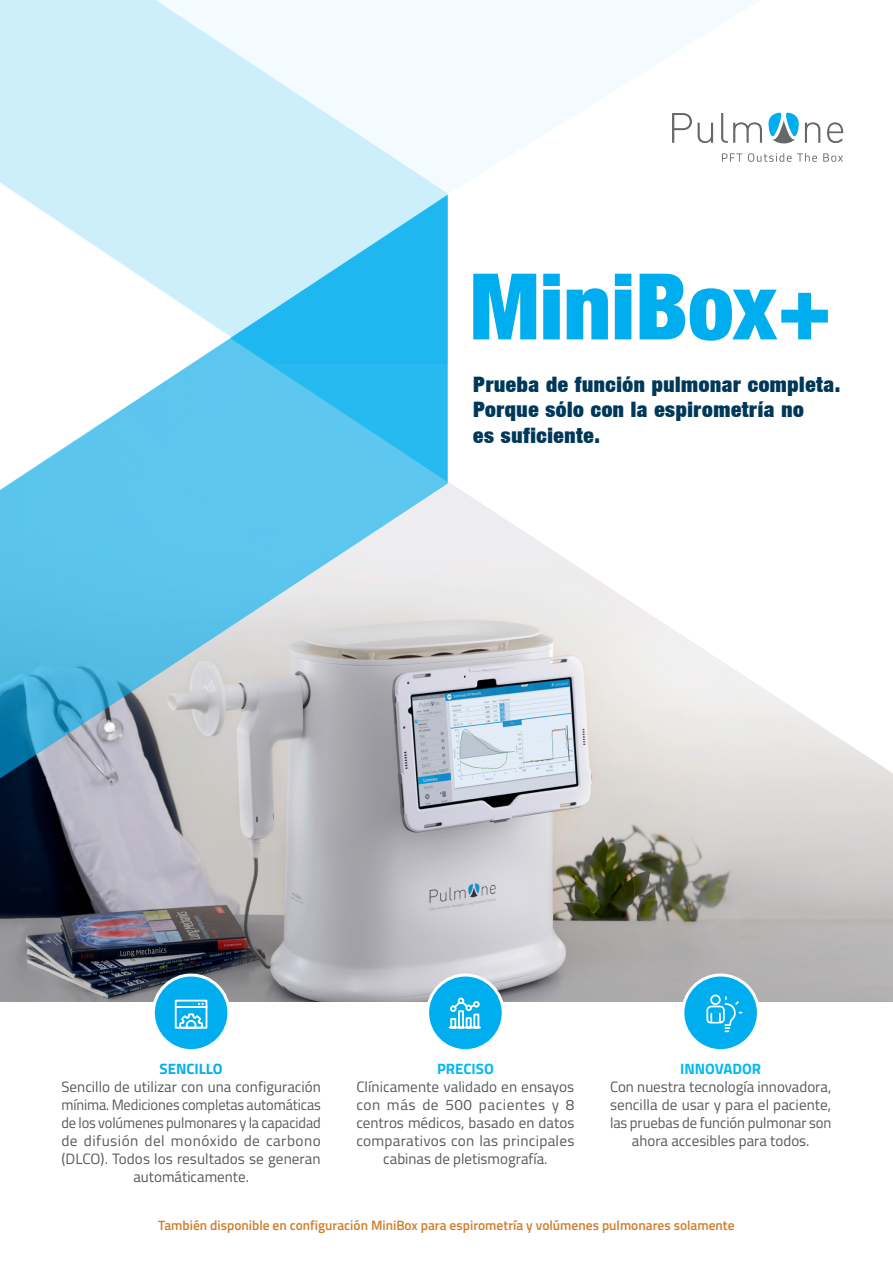
<style>
.page{position:relative;width:893px;height:1263px;background:#fff}
.page>*{position:absolute;margin:0;border:0;box-sizing:border-box;transform-origin:0 0}
.t1{font:900 expanded 21.3px/25.5px "Helvetica Neue LT";letter-spacing:.03em;color:#003859}
.t2{font:15px/18px "Titillium";color:#58595b;text-align:center}
.t3{font:700 15px "Titillium";color:#00b9f1}
.t4{font:700 15px "Titillium";color:#00aeef}
.t5{font:600 13.5px "Titillium";color:#d07e29}
</style>
<div class="page">
<div style="left:0;top:0;width:448px;height:195px;background:#cdeffb"></div>
<img style="left:0;top:339px;width:893px;height:663px">
<svg style="left:0;top:195px;width:448px;height:598px"></svg>
<svg style="left:795px;top:115px;width:4px;height:21px"></svg>
<svg style="left:805px;top:122px;width:38px;height:21px"></svg>
<svg style="left:797px;top:153px;width:20px;height:9px"></svg>
<svg style="left:823px;top:153px;width:20px;height:9px"></svg>
<svg style="left:473px;top:274px;width:63px;height:65px;background:#2dbcf1"></svg>
<svg style="left:543px;top:274px;width:17px;height:65px"></svg>
<svg style="left:567px;top:288px;width:41px;height:51px"></svg>
<svg style="left:615px;top:274px;width:16px;height:65px"></svg>
<svg style="left:640px;top:274px;width:188px;height:67px"></svg>
<svg style="left:117px;top:0;width:678px;height:194px"></svg>
<svg style="left:230px;top:195px;width:217px;height:287px;background:#5bc9f2"></svg>
<div style="left:153px;top:975px;width:76px;height:75px;background:#00aeef;border-radius:50%"></div>
<div style="left:152px;top:973px;width:78px;height:79px;border:3px solid #fff;border-radius:50%"></div>
<svg style="left:174px;top:999px;width:34px;height:30px"></svg>
<div style="left:428px;top:975px;width:75px;height:75px;background:#00aeef;border-radius:50%"></div>
<div style="left:426px;top:973px;width:79px;height:79px;border:3px solid #fff;border-radius:50%"></div>
<svg style="left:448px;top:997px;width:33px;height:32px"></svg>
<div style="left:683px;top:975px;width:75px;height:75px;background:#00aeef;border-radius:50%"></div>
<div style="left:681px;top:973px;width:79px;height:79px;border:3px solid #fff;border-radius:50%"></div>
<svg style="left:706px;top:994px;width:36px;height:38px"></svg>
<h1 class="t1" style="left:473px;top:371px;width:369px">Prueba de función pulmonar completa.<br>Porque sólo con la espirometría no<br>es suficiente.</h1>
<p class="t4" style="left:160px;top:1057px;width:65px">SENCILLO</p>
<p class="t2" style="left:61px;top:1077px;width:261px">Sencillo de utilizar con una configuración mínima. Mediciones completas automáticas de los volúmenes pulmonares y la capacidad de difusión del monóxido de carbono (DLCO). Todos los resultados se generan automáticamente.</p>
<p class="t3" style="left:437px;top:1057px;width:58px">PRECISO</p>
<p class="t2" style="left:356px;top:1077px;width:220px">Clínicamente validado en ensayos con más de 500 pacientes y 8 centros médicos, basado en datos comparativos con las principales cabinas de pletismografía.</p>
<p class="t3" style="left:680px;top:1057px;width:83px">INNOVADOR</p>
<p class="t2" style="left:610px;top:1077px;width:223px">Con nuestra tecnología innovadora, sencilla de usar y para el paciente, las pruebas de función pulmonar son ahora accesibles para todos.</p>
<p class="t5" style="left:158px;top:1215px;width:578px">También disponible en configuración MiniBox para espirometría y volúmenes pulmonares solamente</p>
</div>
